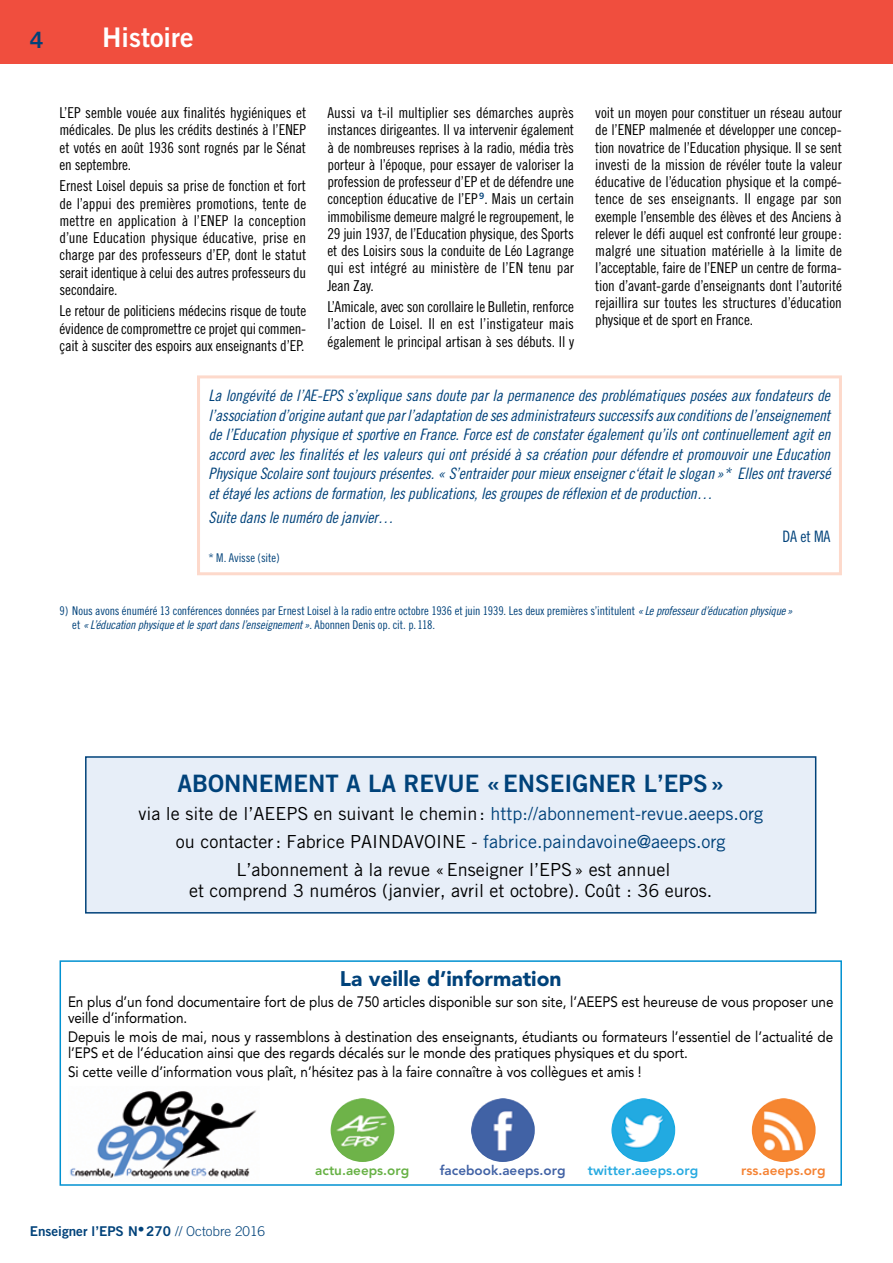
<style>
.page{position:relative;width:893px;height:1263px;background:#fff}
.page>*{position:absolute;margin:0;border:0;box-sizing:border-box;transform-origin:0 0}
.t1{font:27px "Trade Gothic Bold Two";color:#fff}
.t2{font:24px "Trade Gothic Bold Two";color:#00427a}
.t3{font:22.5px "Trade Gothic Bold Two";color:#00427a}
.t4{font:900 21px "Avenir";color:#00427a}
.t5{font:18px/27.9px "Trade Gothic";color:#000;text-align:center}
.t6{font:15.75px/19.5px "Trade Gothic Cond Eighteen Obl";letter-spacing:-.01em;color:#00427a;text-align:justify}
.t7{font:15.75px "Trade Gothic Cond Eighteen";color:#00427a}
.t8{font:15px/17.2px "Trade Gothic Cond Eighteen";letter-spacing:-.01em;color:#000;text-align:justify}
.t9{font:15px/16.5px "Avenir";letter-spacing:-.005em;color:#000;scale:.9 1}
.t10{font:13.5px "Trade Gothic Bold Two";color:#00427a}
.t11{font:800 13.5px "Avenir";color:#4162a5}
.t12{font:800 13.5px "Avenir";color:#27aae1}
.t13{font:800 13.5px "Avenir";color:#67b145}
.t14{font:800 13.5px "Avenir";color:#f58232}
.t15{font:12px "Trade Gothic Cond Eighteen";letter-spacing:-.005em;color:#00427a}
.t16{font:12px "Trade Gothic Cond Eighteen Obl";letter-spacing:-.015em;color:#00427a}
.s1{font-family:"Trade Gothic Cond Eighteen Obl"}
.s2{font-family:"Trade Gothic Cond Eighteen"}
.s3{color:#00427a}
.s4{font-family:"Trade Gothic";font-weight:300}
</style>
<div class="page">
<div style="left:0;top:0;width:893px;height:64px;background:#f04e3e"></div>
<div style="left:197px;top:375px;width:645px;height:200px;border:3px solid #fdd9cb"></div>
<div style="left:60px;top:960px;width:782px;height:226px;background:#fff;border:2px solid #0091d1"></div>
<img style="left:70px;top:1091px;width:187px;height:88px">
<img style="left:331px;top:1098px;width:63px;height:64px;border-radius:32px">
<img style="left:471px;top:1098px;width:64px;height:64px;border-radius:32px">
<img style="left:611px;top:1098px;width:64px;height:64px;border-radius:32px">
<img style="left:752px;top:1098px;width:64px;height:64px;border-radius:32px">
<div style="left:86px;top:757px;width:730px;height:156px;background:#e7eef8"></div>
<div style="left:85px;top:756px;width:731px;height:157px;border:2px solid #00427a"></div>
<h3 class="t3" style="left:30px;top:26px;width:15px">4</h3>
<h1 class="t1" style="left:102px;top:21px;width:93px">Histoire</h1>
<p class="t8" style="left:60px;top:104px;width:248px">L’EP semble vouée aux finalités hygiéniques et médicales. De plus les crédits destinés à l’ENEP et votés en août 1936 sont rognés par le Sénat en septembre.</p>
<p class="t8" style="left:60px;top:177px;width:248px">Ernest Loisel depuis sa prise de fonction et fort de l’appui des premières promotions, tente de mettre en application à l’ENEP la conception d’une Education physique éducative, prise en charge par des professeurs d’EP, dont le statut serait identique à celui des autres professeurs du secondaire.</p>
<p class="t8" style="left:60px;top:302px;width:248px">Le retour de politiciens médecins risque de toute évidence de compromettre ce projet qui commen&shy;çait à susciter des espoirs aux enseignants d’EP.</p>
<p class="t8" style="left:327px;top:104px;width:248px">Aussi va t-il multiplier ses démarches auprès instances dirigeantes. Il va intervenir également à de nombreuses reprises à la radio, média très porteur à l’époque, pour essayer de valoriser la profession de professeur d’EP et de défendre une conception éducative de l’EP<sup>9</sup>. Mais un certain immobilisme demeure malgré le regroupement, le 29 juin 1937, de l’Education physique, des Sports et des Loisirs sous la conduite de Léo Lagrange qui est intégré au ministère de l’EN tenu par Jean Zay.</p>
<p class="t8" style="left:327px;top:298px;width:248px">L’Amicale, avec son corollaire le Bulletin, renforce l’action de Loisel. Il en est l’instigateur mais également le principal artisan à ses débuts. Il y</p>
<p class="t8" style="left:595px;top:104px;width:248px">voit un moyen pour constituer un réseau autour de l’ENEP malmenée et développer une concep&shy;tion novatrice de l’Education physique. Il se sent investi de la mission de révéler toute la valeur éducative de l’éducation physique et la compé&shy;tence de ses enseignants. Il engage par son exemple l’ensemble des élèves et des Anciens à relever le défi auquel est confronté leur groupe: malgré une situation matérielle à la limite de l’acceptable, faire de l’ENEP un centre de forma&shy;tion d’avant-garde d’enseignants dont l’autorité rejaillira sur toutes les structures d’éducation physique et de sport en France.</p>
<p class="t6" style="left:209px;top:386px;width:623px">La longévité de l’AE-EPS s’explique sans doute par la permanence des problématiques posées aux fondateurs de l’association d’origine autant que par l’adaptation de ses administrateurs successifs aux conditions de l’enseignement de l’Education physique et sportive en France. Force est de constater également qu’ils ont continuellement agit en accord avec les finalités et les valeurs qui ont présidé à sa création pour défendre et promouvoir une Education Physique Scolaire sont toujours présentes. « S’entraider pour mieux enseigner c‘était le slogan»* Elles ont traversé et étayé les actions de formation, les publications, les groupes de réflexion et de production…</p>
<p class="t6" style="left:209px;top:507px;width:186px">Suite dans le numéro de janvier…</p>
<p class="t7" style="left:783px;top:527px;width:49px">DA et MA</p>
<p class="t15" style="left:209px;top:550px;width:73px">* M. Avisse (site)</p>
<p class="t15" style="left:60px;top:604px;width:735px">9) Nous avons énuméré 13 conférences données par Ernest Loisel à la radio entre octobre 1936 et juin 1939. Les deux premières s’intitulent <span class="s1">«Le professeur d’éducation physique»</span></p>
<p class="t16" style="left:72px;top:617px;width:364px"><span class="s2">et</span> «L’éducation physique et le sport dans l’enseignement»<span class="s2">. Abonnen Denis op. cit. p.118.</span></p>
<h2 class="t2" style="left:177px;top:768px;width:548px">ABONNEMENT A LA REVUE «ENSEIGNER L’EPS»</h2>
<p class="t5" style="left:138px;top:799px;width:626px">via le site de l’AEEPS en suivant le chemin: <span class="s3">http://abonnement-revue.aeeps.org </span>ou contacter: Fabrice PAINDAVOINE - <span class="s3">fabrice.paindavoine@aeeps.org<br></span>L’abonnement à la revue «Enseigner l’EPS» est annuel</p>
<p class="t5" style="left:189px;top:877px;width:525px">et comprend 3 numéros (janvier, avril et octobre). Coût : 36 euros.</p>
<h3 class="t4" style="left:340px;top:966px;width:223px">La veille d’information</h3>
<p class="t9" style="left:68px;top:993px;width:852px">En plus d’un fond documentaire fort de plus de 750 articles disponible sur son site, l’AEEPS est heureuse de vous proposer une veille d’information.</p>
<p class="t9" style="left:68px;top:1028px;width:852px">Depuis le mois de mai, nous y rassemblons à destination des enseignants, étudiants ou formateurs l’essentiel de l’actualité de l’EPS et de l’éducation ainsi que des regards décalés sur le monde des pratiques physiques et du sport.</p>
<p class="t9" style="left:68px;top:1063px;width:639px">Si cette veille d’information vous plaît, n’hésitez pas à la faire connaître à vos collègues et amis !</p>
<p class="t13" style="left:315px;top:1162px;width:95px">actu.aeeps.org</p>
<p class="t11" style="left:440px;top:1162px;width:127px">facebook.aeeps.org</p>
<p class="t12" style="left:588px;top:1162px;width:112px">twitter.aeeps.org</p>
<p class="t14" style="left:741px;top:1162px;width:86px">rss.aeeps.org</p>
<p class="t10" style="left:30px;top:1222px;width:237px">Enseigner l’EPS N•270 <span class="s4">// Octobre 2016</span></p>
</div>
